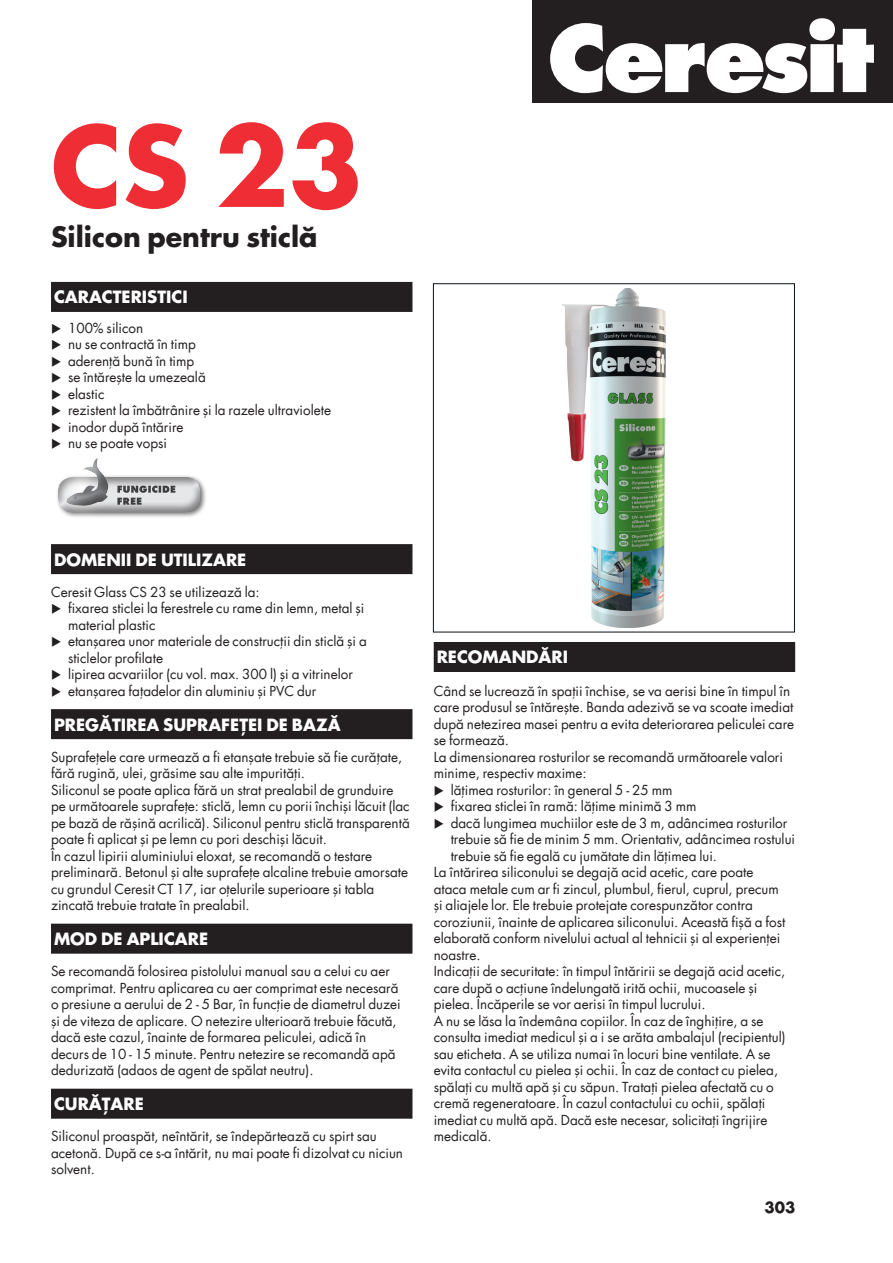
<style>
.page{position:relative;width:893px;height:1263px;background:#fff}
.page>*{position:absolute;margin:0;border:0;box-sizing:border-box;transform-origin:0 0}
.t1{font:700 108px "Futura Std";color:#ee2e34}
.t2{font:700 27px "Futura Std";color:#231f20}
.t3{font:700 16.5px "Futura Std";color:#fff}
.t4{font:700 15px "Futura Std";color:#231f20}
.t5{font:13.5px/16.5px "Futura Std";color:#231f20}
</style>
<div class="page">
<div style="left:51px;top:282px;width:361px;height:30px;background:#231f20"></div>
<div style="left:51px;top:544px;width:361px;height:30px;background:#231f20"></div>
<div style="left:51px;top:709px;width:361px;height:30px;background:#231f20"></div>
<div style="left:51px;top:924px;width:361px;height:30px;background:#231f20"></div>
<div style="left:51px;top:1089px;width:361px;height:30px;background:#231f20"></div>
<div style="left:55px;top:474px;width:152px;height:45px;background:#231f20;opacity:.6"></div>
<div style="left:48px;top:476px;width:162px;height:39px;background:#231f20;opacity:.5"></div>
<svg style="left:122px;top:486px;width:53px;height:19px"></svg>
<svg style="left:51px;top:459px;width:60px;height:60px"></svg>
<div style="left:53px;top:457px;width:69px;height:50px;background:#231f20;opacity:.5"></div>
<svg style="left:64px;top:458px;width:45px;height:48px"></svg>
<div style="left:434px;top:642px;width:361px;height:30px;background:#231f20"></div>
<img style="left:562px;top:289px;width:104px;height:338px">
<div style="left:433px;top:284px;width:362px;height:348px;border:1px solid #0c1219"></div>
<div style="left:533px;top:0;width:360px;height:103px;background:#231f20"></div>
<svg style="left:550px;top:18px;width:324px;height:75px"></svg>
<h1 class="t1" style="left:51px;top:95px;width:313px">CS 23</h1>
<h2 class="t2" style="left:51px;top:219px;width:268px">Silicon pentru sticlă</h2>
<p class="t3" style="left:54px;top:286px;width:135px">CARACTERISTICI</p>
<p class="t5" style="left:68px;top:319px;width:265px">100% silicon<br>nu se contractă în timp<br>aderență bună în timp<br>se întărește la umezeală<br>elastic<br>rezistent la îmbătrânire și la razele ultraviolete inodor după întărire<br>nu se poate vopsi</p>
<p class="t3" style="left:54px;top:548px;width:194px">DOMENII DE UTILIZARE</p>
<p class="t5" style="left:68px;top:583px;width:300px;text-indent:-17px">Ceresit Glass CS 23 se utilizează la:<br>fixarea sticlei la ferestrele cu rame din lemn, metal și material plastic<br>etanșarea unor materiale de construcții din sticlă și a sticlelor profilate<br>lipirea acvariilor (cu vol. max. 300 l) și a vitrinelor etanșarea fațadelor din aluminiu și PVC dur</p>
<p class="t3" style="left:54px;top:713px;width:288px">PREGĂTIREA SUPRAFEŢEI DE BAZĂ</p>
<p class="t5" style="left:51px;top:748px;width:360px">Suprafețele care urmează a fi etanșate trebuie să fie curățate, fără rugină, ulei, grăsime sau alte impurități.<br>Siliconul se poate aplica fără un strat prealabil de grunduire pe următoarele suprafețe: sticlă, lemn cu porii închiși lăcuit (lac pe bază de rășină acrilică). Siliconul pentru sticlă transparentă poate fi aplicat și pe lemn cu pori deschiși lăcuit.<br>În cazul lipirii aluminiului eloxat, se recomandă o testare preliminară. Betonul și alte suprafețe alcaline trebuie amorsate cu grundul Ceresit CT 17, iar oțelurile superioare și tabla zincată trebuie tratate în prealabil.</p>
<p class="t3" style="left:54px;top:928px;width:156px">MOD DE APLICARE</p>
<p class="t5" style="left:51px;top:963px;width:351px">Se recomandă folosirea pistolului manual sau a celui cu aer comprimat. Pentru aplicarea cu aer comprimat este necesară o presiune a aerului de 2 - 5 Bar, în funcție de diametrul duzei și de viteza de aplicare. O netezire ulterioară trebuie făcută, dacă este cazul, înainte de formarea peliculei, adică în decurs de 10 - 15 minute. Pentru netezire se recomandă apă dedurizată (adaos de agent de spălat neutru).</p>
<p class="t3" style="left:54px;top:1093px;width:91px">CURĂŢARE</p>
<p class="t5" style="left:51px;top:1128px;width:354px">Siliconul proaspăt, neîntărit, se îndepărtează cu spirt sau acetonă. După ce s-a întărit, nu mai poate fi dizolvat cu niciun solvent.</p>
<p class="t3" style="left:437px;top:646px;width:133px">RECOMANDĂRI</p>
<p class="t5" style="left:434px;top:682px;width:358px">Când se lucrează în spații închise, se va aerisi bine în timpul în</p>
<p class="t5" style="left:434px;top:699px;width:361px">care produsul se întărește. Banda adezivă se va scoate imediat</p>
<p class="t5" style="left:434px;top:715px;width:362px">după netezirea masei pentru a evita deteriorarea peliculei care</p>
<p class="t5" style="left:434px;top:732px;width:77px">se formează.</p>
<p class="t5" style="left:434px;top:748px;width:351px">La dimensionarea rosturilor se recomandă următoarele valori</p>
<p class="t5" style="left:434px;top:765px;width:155px">minime, respectiv maxime:</p>
<p class="t5" style="left:451px;top:781px;width:223px">lățimea rosturilor: în general 5 - 25 mm</p>
<p class="t5" style="left:451px;top:798px;width:247px">fixarea sticlei în ramă: lățime minimă 3 mm</p>
<p class="t5" style="left:451px;top:814px;width:338px">dacă lungimea muchiilor este de 3 m, adâncimea rosturilor</p>
<p class="t5" style="left:451px;top:831px;width:346px">trebuie să fie de minim 5 mm. Orientativ, adâncimea rostului</p>
<p class="t5" style="left:451px;top:847px;width:268px">trebuie să fie egală cu jumătate din lățimea lui.</p>
<p class="t5" style="left:434px;top:864px;width:321px">La întărirea siliconului se degajă acid acetic, care poate</p>
<p class="t5" style="left:434px;top:880px;width:346px">ataca metale cum ar fi zincul, plumbul, fierul, cuprul, precum</p>
<p class="t5" style="left:434px;top:897px;width:321px">și aliajele lor. Ele trebuie protejate corespunzător contra</p>
<p class="t5" style="left:434px;top:913px;width:353px">coroziunii, înainte de aplicarea siliconului. Această fișă a fost</p>
<p class="t5" style="left:434px;top:930px;width:348px">elaborată conform nivelului actual al tehnicii și al experienței</p>
<p class="t5" style="left:434px;top:946px;width:48px">noastre.</p>
<p class="t5" style="left:434px;top:963px;width:353px">Indicații de securitate: în timpul întăririi se degajă acid acetic,</p>
<p class="t5" style="left:434px;top:979px;width:325px">care după o acțiune îndelungată irită ochii, mucoasele și</p>
<p class="t5" style="left:434px;top:996px;width:273px">pielea. Încăperile se vor aerisi în timpul lucrului.</p>
<p class="t5" style="left:434px;top:1012px;width:331px">A nu se lăsa la îndemâna copiilor. În caz de înghițire, a se</p>
<p class="t5" style="left:434px;top:1029px;width:353px">consulta imediat medicul și a i se arăta ambalajul (recipientul)</p>
<p class="t5" style="left:434px;top:1045px;width:338px">sau eticheta. A se utiliza numai în locuri bine ventilate. A se</p>
<p class="t5" style="left:434px;top:1062px;width:346px">evita contactul cu pielea și ochii. În caz de contact cu pielea,</p>
<p class="t5" style="left:434px;top:1078px;width:342px">spălați cu multă apă și cu săpun. Tratați pielea afectată cu o</p>
<p class="t5" style="left:434px;top:1095px;width:333px">cremă regeneratoare. În cazul contactului cu ochii, spălați</p>
<p class="t5" style="left:434px;top:1111px;width:335px">imediat cu multă apă. Dacă este necesar, solicitați îngrijire</p>
<p class="t5" style="left:434px;top:1128px;width:59px">medicală.</p>
<p class="t4" style="left:765px;top:1197px;width:32px">303</p>
</div>
